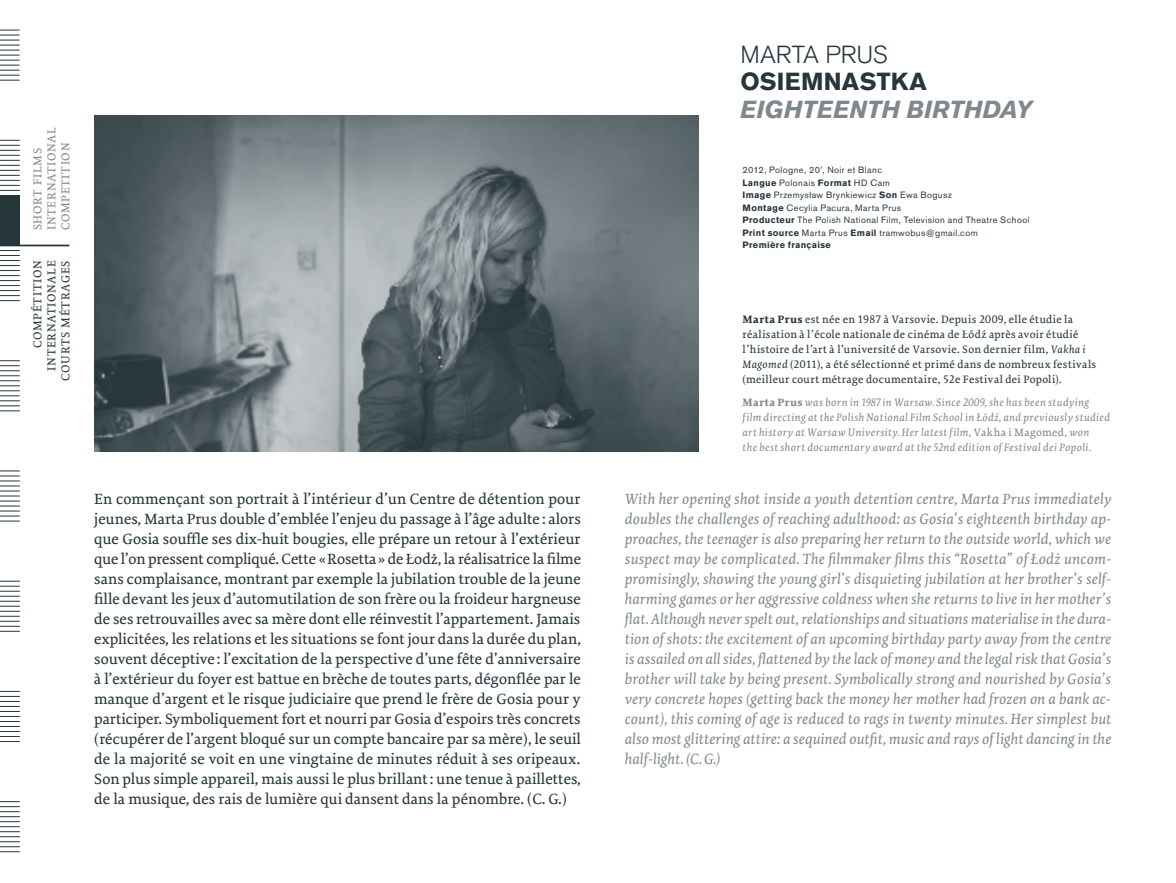
<style>
.page{position:relative;width:1176px;height:883px;background:#fff}
.page>*{position:absolute;margin:0;border:0;box-sizing:border-box;transform-origin:0 0}
.t1{font:italic 700 24.5px "Akzidenz Grotesk BE";letter-spacing:-.01em;color:#7f888d}
.t2{font:700 24.5px "Akzidenz Grotesk BE";letter-spacing:.01em;color:#26363a}
.t3{font:300 24.5px "Akzidenz Grotesk BE";letter-spacing:-.005em;color:#26363a}
.t4{font:15.75px/19.9px "Tiina";color:#26363a;text-align:justify}
.t5{font:italic 15.75px/19.9px "Tiina";letter-spacing:-.005em;color:#7f888d;text-align:justify}
.t6{font:12.25px/14px "Tiina";letter-spacing:.06em;color:#26363a;text-align:right}
.t7{font:12.25px/14px "Tiina";letter-spacing:.06em;color:#7f888d}
.t8{font:11.38px/15px "Tiina";letter-spacing:.02em;color:#26363a}
.t9{font:italic 11.38px/15px "Tiina";letter-spacing:.03em;color:#7f888d}
.t10{font:9.1px/12.6px "Akzidenz Grotesk BE";letter-spacing:.045em;color:#26363a}
.s1{font-weight:700}
.s2{font-style:italic}
.s3{font-weight:700;font-style:normal}
.s4{font-style:normal}
</style>
<div class="page">
<svg style="left:0;top:140px;width:20px;height:51px"></svg>
<svg style="left:0;top:250px;width:20px;height:51px"></svg>
<svg style="left:0;top:360px;width:20px;height:52px"></svg>
<svg style="left:0;top:471px;width:20px;height:51px"></svg>
<svg style="left:0;top:581px;width:20px;height:51px"></svg>
<svg style="left:0;top:691px;width:20px;height:51px"></svg>
<svg style="left:0;top:801px;width:20px;height:51px"></svg>
<svg style="left:0;top:30px;width:20px;height:51px"></svg>
<hr style="left:0;top:245px;width:69px;height:1px;background:#26363a">
<div style="left:0;top:195px;width:20px;height:51px;background:#26363a"></div>
<img style="left:94px;top:115px;width:604px;height:336px">
<p class="t7" style="left:30px;top:230px;width:104px;rotate:-90deg">Short Films<br>International competition</p>
<p class="t6" style="left:30px;top:381px;width:122px;rotate:-90deg">Compétition internationale<br>Courts métrages</p>
<h1 class="t3" style="left:740px;top:41px;width:147px">MARTA PRUS</h1>
<h1 class="t2" style="left:740px;top:68px;width:188px">OSIEMNASTKA</h1>
<h1 class="t1" style="left:740px;top:95px;width:293px">EIGHTEENTH BIRTHDAY</h1>
<p class="t10" style="left:742px;top:164px;width:289px">2012, Pologne, 20’, Noir et Blanc<br><span class="s1">Langue</span> Polonais <span class="s1">Format</span> HD Cam<br><span class="s1">Image</span> Przemysław Brynkiewicz <span class="s1">Son</span> Ewa Bogusz<br><span class="s1">Montage</span> Cecylia Pacura, Marta Prus<br><span class="s1">Producteur</span> The Polish National Film, Television and Theatre School <span class="s1">Print source</span> Marta Prus <span class="s1">Email</span> tramwobus@gmail.com<br><span class="s1">Première française</span></p>
<p class="t8" style="left:742px;top:312px;width:355px"><span class="s1">Marta Prus</span> est née en 1987 à Varsovie. Depuis 2009, elle étudie la réalisation à l’école nationale de cinéma de Łódź après avoir étudié l’histoire de l’art à l’université de Varsovie. Son dernier film, <span class="s2">Vakha i Magomed</span> (2011), a été sélectionné et primé dans de nombreux festivals (meilleur court métrage documentaire, 52e Festival dei Popoli).</p>
<p class="t9" style="left:742px;top:394px;width:369px"><span class="s3">Marta Prus</span> was born in 1987 in Warsaw. Since 2009, she has been studying film directing at the Polish National Film School in Łódź, and previously studied art history at Warsaw University. Her latest film, <span class="s4">Vakha i Magomed,</span> won<br>the best short documentary award at the 52nd edition of Festival dei Popoli.</p>
<p class="t4" style="left:94px;top:488px;width:488px">En commençant son portrait à l’intérieur d’un Centre de détention pour jeunes, Marta Prus double d’emblée l’enjeu du passage à l’âge adulte : alors que Gosia souffle ses dix-huit bougies, elle prépare un retour à l’extérieur que l’on pressent compliqué. Cette « Rosetta» de Łodż, la réalisatrice la filme sans complaisance, montrant par exemple la jubilation trouble de la jeune fille devant les jeux d’automutilation de son frère ou la froideur hargneuse de ses retrouvailles avec sa mère dont elle réinvestit l’appartement. Jamais explicitées, les relations et les situations se font jour dans la durée du plan, souvent déceptive : l’excitation de la perspective d’une fête d’anniversaire à l’extérieur du foyer est battue en brèche de toutes parts, dégonflée par le manque d’argent et le risque judiciaire que prend le frère de Gosia pour y participer. Symboliquement fort et nourri par Gosia d’espoirs très concrets (récupérer de l’argent bloqué sur un compte bancaire par sa mère), le seuil de la majorité se voit en une vingtaine de minutes réduit à ses oripeaux.<br>Son plus simple appareil, mais aussi le plus brillant: une tenue à paillettes, de la musique, des rais de lumière qui dansent dans la pénombre. (C. G.)</p>
<p class="t5" style="left:625px;top:488px;width:488px">With her opening shot inside a youth detention centre, Marta Prus immediately doubles the challenges of reaching adulthood: as Gosia’s eighteenth birthday ap&shy;proaches, the teenager is also preparing her return to the outside world, which we suspect may be complicated. The filmmaker films this “Rosetta” of Łodż uncom&shy;promisingly, showing the young girl’s disquieting jubilation at her brother’s self&shy;harming games or her aggressive coldness when she returns to live in her mother’s flat. Although never spelt out, relationships and situations materialise in the dura&shy;tion of shots: the excitement of an upcoming birthday party away from the centre is assailed on all sides, flattened by the lack of money and the legal risk that Gosia’s brother will take by being present. Symbolically strong and nourished by Gosia’s very concrete hopes (getting back the money her mother had frozen on a bank ac&shy;count), this coming of age is reduced to rags in twenty minutes. Her simplest but also most glittering attire: a sequined outfit, music and rays of light dancing in the half-light. (C. G.)</p>
</div>
